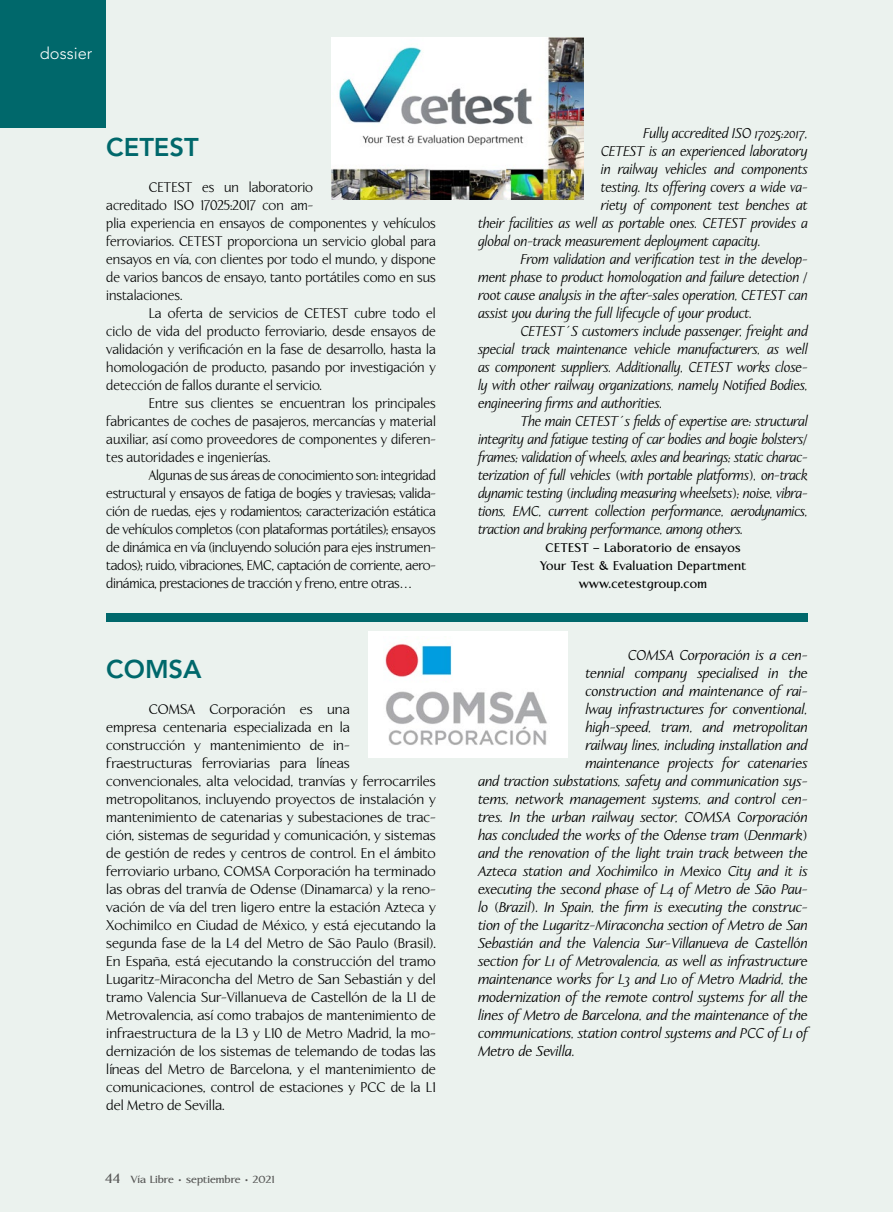
<style>
.page{position:relative;width:893px;height:1212px;background:#ebf2ee}
.page>*{position:absolute;margin:0;border:0;box-sizing:border-box;transform-origin:0 0}
.t1{font:800 25.5px "Avenir LT";color:#00686b}
.t2{font:300 16.5px "Avenir LT";color:#fff}
.t3{font:italic 14.25px "Linotype Aperto";color:#000;scale:.9 1}
.t4{font:14.25px/18px "Linotype Aperto";color:#000;text-align:justify;scale:.9 1}
.t5{font:14.25px/18px "Linotype Aperto";color:#000;scale:.95 1}
.t6{font:italic 14.25px "Linotype Aperto";color:#000;scale:.95 1}
.t7{font:700 12.75px/18px "Linotype Aperto";letter-spacing:.03em;color:#000;text-align:center;scale:.9 1}
.t8{font:700 10.5px "Linotype Aperto";color:#575756}
.s1{font-size:13.5px}
</style>
<div class="page">
<div style="left:0;top:0;width:105px;height:128px;background:#00686b"></div>
<div style="left:106px;top:614px;width:702px;height:8px;background:#00686b"></div>
<img style="left:331px;top:38px;width:252px;height:162px">
<div style="left:368px;top:632px;width:200px;height:126px;background:#fff"></div>
<img style="left:385px;top:644px;width:162px;height:101px">
<p class="t2" style="left:40px;top:44px;width:54px">dossier</p>
<h1 class="t1" style="left:106px;top:132px;width:94px">CETEST</h1>
<p class="t4" style="left:106px;top:179px;width:368px;text-align:left;text-indent:43px">CETEST es un laboratorio<br>acreditado ISO 17025:2017 con am-<br>plia experiencia en ensayos de componentes y vehículos ferroviarios. CETEST proporciona un servicio global para ensayos en vía, con clientes por todo el mundo, y dispone de varios bancos de ensayo, tanto portátiles como en sus instalaciones.</p>
<p class="t4" style="left:106px;top:305px;width:368px;text-indent:43px">La oferta de servicios de CETEST cubre todo el ciclo de vida del producto ferroviario, desde ensayos de validación y verificación en la fase de desarrollo, hasta la homologación de producto, pasando por investigación y detección de fallos durante el servicio.</p>
<p class="t4" style="left:106px;top:395px;width:368px;text-indent:43px">Entre sus clientes se encuentran los principales fabricantes de coches de pasajeros, mercancías y material auxiliar, así como proveedores de componentes y diferen&shy;tes autoridades e ingenierías.</p>
<p class="t4" style="left:106px;top:467px;width:368px;text-indent:43px">Algunas de sus áreas de conocimiento son: integridad estructural y ensayos de fatiga de bogíes y traviesas; valida&shy;ción de ruedas, ejes y rodamientos; caracterización estática de vehículos completos (con plataformas portátiles); ensayos de dinámica en vía (incluyendo solución para ejes instrumen&shy;tados); ruido, vibraciones, EMC, captación de corriente, aero&shy;dinámica, prestaciones de tracción y freno, entre otras…</p>
<h1 class="t1" style="left:106px;top:654px;width:97px">COMSA</h1>
<p class="t5" style="left:106px;top:701px;width:348px;text-indent:43px">COMSA Corporación es una<br>empresa centenaria especializada en la<br>construcción y mantenimiento de in&shy;fraestructuras ferroviarias para líneas convencionales, alta velocidad, tranvías y ferrocarriles metropolitanos, incluyendo proyectos de instalación y mantenimiento de catenarias y subestaciones de trac&shy;ción, sistemas de seguridad y comunicación, y sistemas de gestión de redes y centros de control. En el ámbito ferroviario urbano, COMSA Corporación ha terminado las obras del tranvía de Odense (Dinamarca) y la reno&shy;vación de vía del tren ligero entre la estación Azteca y Xochimilco en Ciudad de México, y está ejecutando la segunda fase de la L4 del Metro de São Paulo (Brasil).<br>En España, está ejecutando la construcción del tramo Lugaritz-Miraconcha del Metro de San Sebastián y del tramo Valencia Sur-Villanueva de Castellón de la L1 de Metrovalencia, así como trabajos de mantenimiento de infraestructura de la L3 y L10 de Metro Madrid, la mo&shy;dernización de los sistemas de telemando de todas las líneas del Metro de Barcelona, y el mantenimiento de comunicaciones, control de estaciones y PCC de la L1 del Metro de Sevilla.</p>
<p class="t8" style="left:105px;top:1173px;width:171px"><span class="s1">44</span> Vía Libre • septiembre • 2021</p>
<p class="t3" style="left:644px;top:125px;width:184px">Fully accredited ISO 17025:2017,</p>
<p class="t3" style="left:601px;top:143px;width:231px">CETEST is an experienced laboratory</p>
<p class="t3" style="left:601px;top:161px;width:231px">in railway vehicles and components</p>
<p class="t3" style="left:601px;top:179px;width:231px">testing. Its offering covers a wide va-</p>
<p class="t3" style="left:601px;top:197px;width:231px">riety of component test benches at</p>
<p class="t3" style="left:478px;top:215px;width:368px">their facilities as well as portable ones. CETEST provides a</p>
<p class="t3" style="left:478px;top:233px;width:315px">global on-track measurement deployment capacity.</p>
<p class="t3" style="left:521px;top:251px;width:320px">From validation and verification test in the develop-</p>
<p class="t3" style="left:478px;top:269px;width:368px">ment phase to product homologation and failure detection /</p>
<p class="t3" style="left:478px;top:287px;width:368px">root cause analysis in the after-sales operation, CETEST can</p>
<p class="t3" style="left:478px;top:305px;width:306px">assist you during the full lifecycle of your product.</p>
<p class="t3" style="left:521px;top:323px;width:320px">CETEST´S customers include passenger, freight and</p>
<p class="t3" style="left:478px;top:341px;width:368px">special track maintenance vehicle manufacturers, as well</p>
<p class="t3" style="left:478px;top:359px;width:368px">as component suppliers. Additionally, CETEST works close-</p>
<p class="t3" style="left:478px;top:377px;width:368px">ly with other railway organizations, namely Notified Bodies,</p>
<p class="t3" style="left:478px;top:395px;width:206px">engineering firms and authorities.</p>
<p class="t3" style="left:521px;top:413px;width:320px">The main CETEST´s fields of expertise are: structural</p>
<p class="t3" style="left:478px;top:431px;width:368px">integrity and fatigue testing of car bodies and bogie bolsters/</p>
<p class="t3" style="left:478px;top:449px;width:368px">frames; validation of wheels, axles and bearings; static charac-</p>
<p class="t3" style="left:478px;top:467px;width:368px">terization of full vehicles (with portable platforms), on-track</p>
<p class="t3" style="left:478px;top:485px;width:368px">dynamic testing (including measuring wheelsets); noise, vibra-</p>
<p class="t3" style="left:478px;top:503px;width:368px">tions, EMC, current collection performance, aerodynamics,</p>
<p class="t3" style="left:478px;top:521px;width:296px">traction and braking performance, among others.</p>
<p class="t7" style="left:540px;top:539px;width:230px">CETEST – Laboratorio de ensayos<br>Your Test &amp; Evaluation Department www.cetestgroup.com</p>
<p class="t6" style="left:628px;top:647px;width:191px">COMSA Corporación is a cen-</p>
<p class="t6" style="left:586px;top:665px;width:235px">tennial company specialised in the</p>
<p class="t6" style="left:586px;top:683px;width:235px">construction and maintenance of rai-</p>
<p class="t6" style="left:586px;top:701px;width:235px">lway infrastructures for conventional,</p>
<p class="t6" style="left:586px;top:719px;width:235px">high-speed, tram, and metropolitan</p>
<p class="t6" style="left:586px;top:737px;width:235px">railway lines, including installation and</p>
<p class="t6" style="left:586px;top:755px;width:235px">maintenance projects for catenaries</p>
<p class="t6" style="left:478px;top:773px;width:348px">and traction substations, safety and communication sys-</p>
<p class="t6" style="left:478px;top:791px;width:348px">tems, network management systems, and control cen-</p>
<p class="t6" style="left:478px;top:809px;width:348px">tres. In the urban railway sector, COMSA Corporación</p>
<p class="t6" style="left:478px;top:827px;width:348px">has concluded the works of the Odense tram (Denmark)</p>
<p class="t6" style="left:478px;top:845px;width:348px">and the renovation of the light train track between the</p>
<p class="t6" style="left:478px;top:863px;width:348px">Azteca station and Xochimilco in Mexico City and it is</p>
<p class="t6" style="left:478px;top:881px;width:348px">executing the second phase of L4 of Metro de São Pau-</p>
<p class="t6" style="left:478px;top:899px;width:348px">lo (Brazil). In Spain, the firm is executing the construc-</p>
<p class="t6" style="left:478px;top:917px;width:348px">tion of the Lugaritz-Miraconcha section of Metro de San</p>
<p class="t6" style="left:478px;top:935px;width:348px">Sebastián and the Valencia Sur-Villanueva de Castellón</p>
<p class="t6" style="left:478px;top:953px;width:348px">section for L1 of Metrovalencia, as well as infrastructure</p>
<p class="t6" style="left:478px;top:971px;width:348px">maintenance works for L3 and L10 of Metro Madrid, the</p>
<p class="t6" style="left:478px;top:989px;width:348px">modernization of the remote control systems for all the</p>
<p class="t6" style="left:478px;top:1007px;width:348px">lines of Metro de Barcelona, and the maintenance of the</p>
<p class="t6" style="left:478px;top:1025px;width:348px">communications, station control systems and PCC of L1 of</p>
<p class="t6" style="left:478px;top:1043px;width:103px">Metro de Sevilla.</p>
</div>
